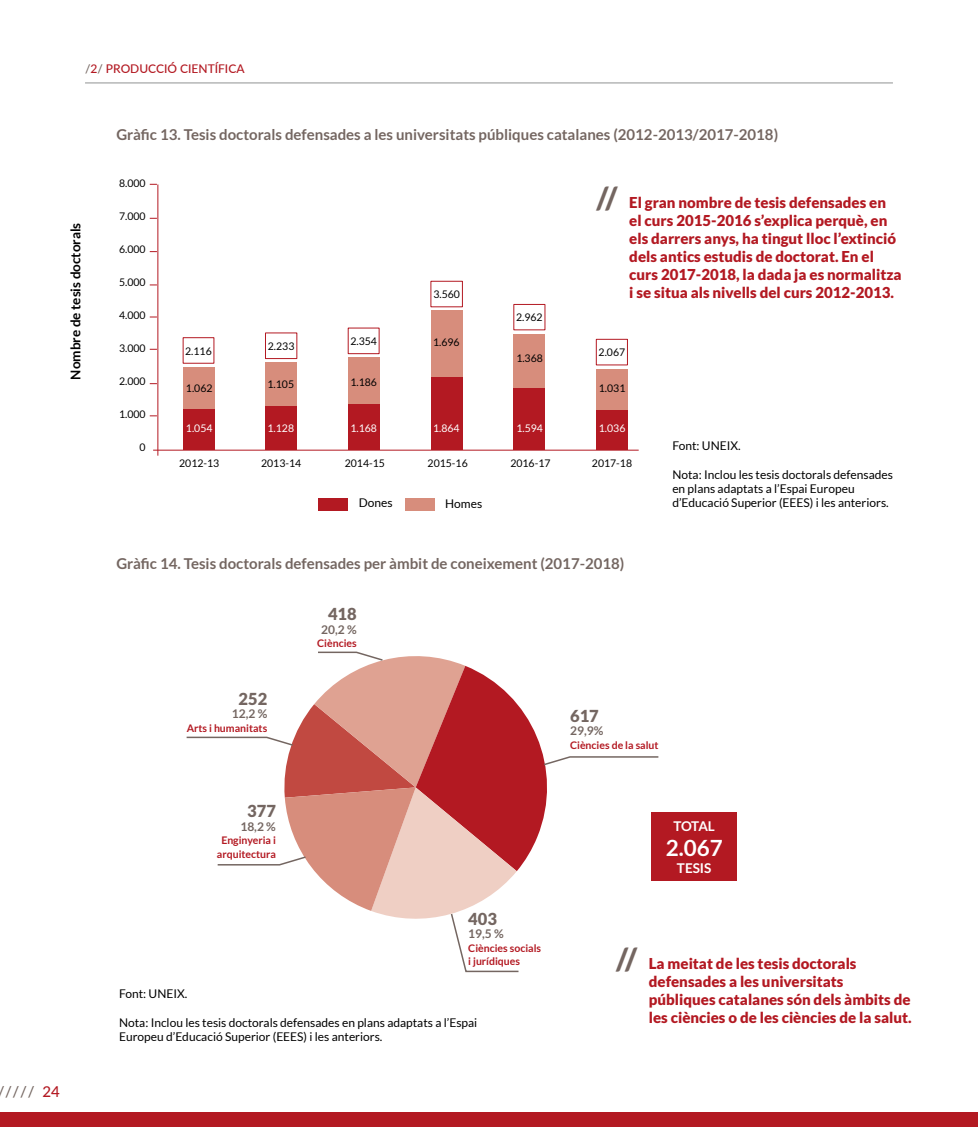
<style>
.page{position:relative;width:978px;height:1127px;background:#fff}
.page>*{position:absolute;margin:0;border:0;box-sizing:border-box;transform-origin:0 0}
.t1{font:900 30px "Lato";color:#746661}
.t2{font:700 22.35px "Lato";color:#fff}
.t3{font:900 16.5px "Lato";color:#746661}
.t4{font:900 15px/18px "Lato";color:#b31922}
.t5{font:700 15px "Lato";color:#746661}
.t6{font:500 15px "Lato";color:#746661}
.t7{font:700 13.5px "Lato";color:#000}
.t8{font:700 13.5px "Lato";color:#fff}
.t9{font:12px/14.4px "Lato";color:#000}
.t10{font:700 12px "Lato";color:#746661}
.t11{font:500 12px "Lato";color:#b31922}
.t12{font:10.5px "Lato";color:#000}
.t13{font:700 10.5px/13.5px "Lato";color:#b31922}
.t14{font:10.5px "Lato";color:#fff}
.s1{color:#746661}
.s2{color:#b31922}
</style>
<div class="page">
<hr style="left:85px;top:82px;width:808px;height:1px;background:#9d9e9e">
<div style="left:0;top:1112px;width:978px;height:15px;background:#b31922"></div>
<hr style="left:153px;top:450px;width:486px;height:1px;background:#b31922">
<hr style="left:157px;top:184px;width:1px;height:272px;background:#b31922">
<div style="left:183px;top:337px;width:31px;height:27px;border:1px solid #b31922"></div>
<div style="left:265px;top:333px;width:32px;height:26px;border:1px solid #b31922"></div>
<div style="left:348px;top:328px;width:31px;height:26px;border:1px solid #b31922"></div>
<div style="left:513px;top:304px;width:32px;height:26px;border:1px solid #b31922"></div>
<div style="left:596px;top:339px;width:32px;height:26px;border:1px solid #b31922"></div>
<div style="left:431px;top:281px;width:32px;height:26px;border:1px solid #b31922"></div>
<div style="left:183px;top:408px;width:31px;height:42px;background:#b31922"></div>
<div style="left:265px;top:406px;width:32px;height:44px;background:#b31922"></div>
<div style="left:348px;top:404px;width:32px;height:46px;background:#b31922"></div>
<div style="left:431px;top:377px;width:32px;height:73px;background:#b31922"></div>
<div style="left:514px;top:387px;width:31px;height:63px;background:#b31922"></div>
<div style="left:596px;top:409px;width:32px;height:41px;background:#b31922"></div>
<div style="left:319px;top:498px;width:29px;height:12px;background:#b31922"></div>
<div style="left:405px;top:498px;width:30px;height:13px;background:#d78d7c"></div>
<div style="left:183px;top:367px;width:31px;height:41px;background:#d78d7c"></div>
<div style="left:265px;top:362px;width:32px;height:44px;background:#d78d7c"></div>
<div style="left:348px;top:358px;width:32px;height:46px;background:#d78d7c"></div>
<div style="left:431px;top:311px;width:32px;height:66px;background:#d78d7c"></div>
<div style="left:514px;top:334px;width:31px;height:53px;background:#d78d7c"></div>
<div style="left:596px;top:369px;width:32px;height:40px;background:#d78d7c"></div>
<div style="left:651px;top:812px;width:86px;height:68px;background:#b31922"></div>
<svg style="left:186px;top:651px;width:474px;height:322px"></svg>
<p class="t11" style="left:85px;top:60px;width:161px"><span class="s1">/</span>2<span class="s1">/</span> PRODUCCIÓ CIENTÍFICA</p>
<p class="t7" style="left:68px;top:380px;width:158px;rotate:-90deg">Nombre de tesis doctorals</p>
<p class="t5" style="left:116px;top:126px;width:663px">Gràfic 13. Tesis doctorals defensades a les universitats públiques catalanes (2012-2013/2017-2018)</p>
<p class="t12" style="left:119px;top:178px;width:28px">8.000</p>
<p class="t12" style="left:119px;top:211px;width:28px">7.000</p>
<p class="t12" style="left:119px;top:244px;width:28px">6.000</p>
<p class="t12" style="left:119px;top:277px;width:28px">5.000</p>
<p class="t12" style="left:119px;top:310px;width:28px">4.000</p>
<p class="t12" style="left:119px;top:343px;width:28px">3.000</p>
<p class="t12" style="left:119px;top:376px;width:28px">2.000</p>
<p class="t12" style="left:119px;top:409px;width:28px">1.000</p>
<p class="t12" style="left:140px;top:442px;width:8px">0</p>
<p class="t12" style="left:433px;top:289px;width:28px">3.560</p>
<h1 class="t1" style="left:596px;top:180px;width:22px">//</h1>
<p class="t4" style="left:629px;top:193px;width:274px">El gran nombre de tesis defensades en el curs 2015-2016 s’explica perquè, en els darrers anys, ha tingut lloc l’extinció dels antics estudis de doctorat. En el curs 2017-2018, la dada ja es normalitza i se situa als nivells del curs 2012-2013.</p>
<p class="t12" style="left:516px;top:312px;width:28px">2.962</p>
<p class="t12" style="left:185px;top:345px;width:28px">2.116</p>
<p class="t12" style="left:268px;top:340px;width:28px">2.233</p>
<p class="t12" style="left:350px;top:335px;width:28px">2.354</p>
<p class="t12" style="left:433px;top:336px;width:28px">1.696</p>
<p class="t12" style="left:516px;top:352px;width:28px">1.368</p>
<p class="t12" style="left:599px;top:347px;width:28px">2.067</p>
<p class="t12" style="left:186px;top:382px;width:28px">1.062</p>
<p class="t12" style="left:268px;top:379px;width:28px">1.105</p>
<p class="t12" style="left:350px;top:376px;width:28px">1.186</p>
<p class="t12" style="left:599px;top:382px;width:28px">1.031</p>
<p class="t14" style="left:186px;top:423px;width:28px">1.054</p>
<p class="t14" style="left:268px;top:423px;width:28px">1.128</p>
<p class="t14" style="left:350px;top:423px;width:28px">1.168</p>
<p class="t14" style="left:433px;top:423px;width:28px">1.864</p>
<p class="t14" style="left:516px;top:423px;width:28px">1.594</p>
<p class="t14" style="left:599px;top:423px;width:28px">1.036</p>
<p class="t12" style="left:179px;top:458px;width:42px">2012-13</p>
<p class="t12" style="left:261px;top:458px;width:42px">2013-14</p>
<p class="t12" style="left:345px;top:458px;width:42px">2014-15</p>
<p class="t12" style="left:428px;top:458px;width:42px">2015-16</p>
<p class="t12" style="left:510px;top:458px;width:42px">2016-17</p>
<p class="t12" style="left:592px;top:458px;width:42px">2017-18</p>
<p class="t9" style="left:672px;top:438px;width:70px">Font: UNEIX.</p>
<p class="t9" style="left:672px;top:467px;width:222px">Nota: Inclou les tesis doctorals defensades en plans adaptats a l’Espai Europeu</p>
<p class="t9" style="left:359px;top:496px;width:35px">Dones</p>
<p class="t9" style="left:445px;top:497px;width:39px">Homes</p>
<p class="t9" style="left:672px;top:496px;width:218px">d’Educació Superior (EEES) i les anteriors.</p>
<p class="t5" style="left:116px;top:555px;width:510px">Gràfic 14. Tesis doctorals defensades per àmbit de coneixement (2017-2018)</p>
<p class="t3" style="left:239px;top:689px;width:30px">252</p>
<p class="t10" style="left:232px;top:707px;width:37px">12,2 %</p>
<p class="t13" style="left:187px;top:721px;width:82px">Arts i humanitats</p>
<p class="t3" style="left:328px;top:604px;width:30px">418</p>
<p class="t10" style="left:321px;top:622px;width:37px">20,2 %</p>
<p class="t13" style="left:317px;top:636px;width:41px">Ciències</p>
<p class="t3" style="left:570px;top:706px;width:30px">617</p>
<p class="t10" style="left:570px;top:724px;width:35px">29,9%</p>
<p class="t13" style="left:570px;top:738px;width:90px">Ciències de la salut</p>
<p class="t6" style="left:-3px;top:1081px;width:64px">///// <span class="s2">24</span></p>
<p class="t3" style="left:247px;top:801px;width:30px">377</p>
<p class="t10" style="left:240px;top:819px;width:37px">18,2 %</p>
<p class="t13" style="left:217px;top:833px;width:60px;text-align:center">Enginyeria i arquitectura</p>
<p class="t3" style="left:468px;top:909px;width:30px">403</p>
<p class="t10" style="left:468px;top:927px;width:37px">19,5 %</p>
<p class="t13" style="left:468px;top:941px;width:74px">Ciències socials i jurídiques</p>
<p class="t9" style="left:119px;top:986px;width:70px">Font: UNEIX.</p>
<p class="t9" style="left:119px;top:1015px;width:360px">Nota: Inclou les tesis doctorals defensades en plans adaptats a l’Espai<br>Europeu d’Educació Superior (EEES) i les anteriors.</p>
<p class="t8" style="left:674px;top:818px;width:43px">TOTAL</p>
<h2 class="t2" style="left:666px;top:835px;width:58px">2.067</h2>
<p class="t8" style="left:677px;top:860px;width:36px">TESIS</p>
<h1 class="t1" style="left:616px;top:941px;width:22px">//</h1>
<p class="t4" style="left:649px;top:954px;width:264px">La meitat de les tesis doctorals defensades a les universitats públiques catalanes són dels àmbits de les ciències o de les ciències de la salut.</p>
</div>
